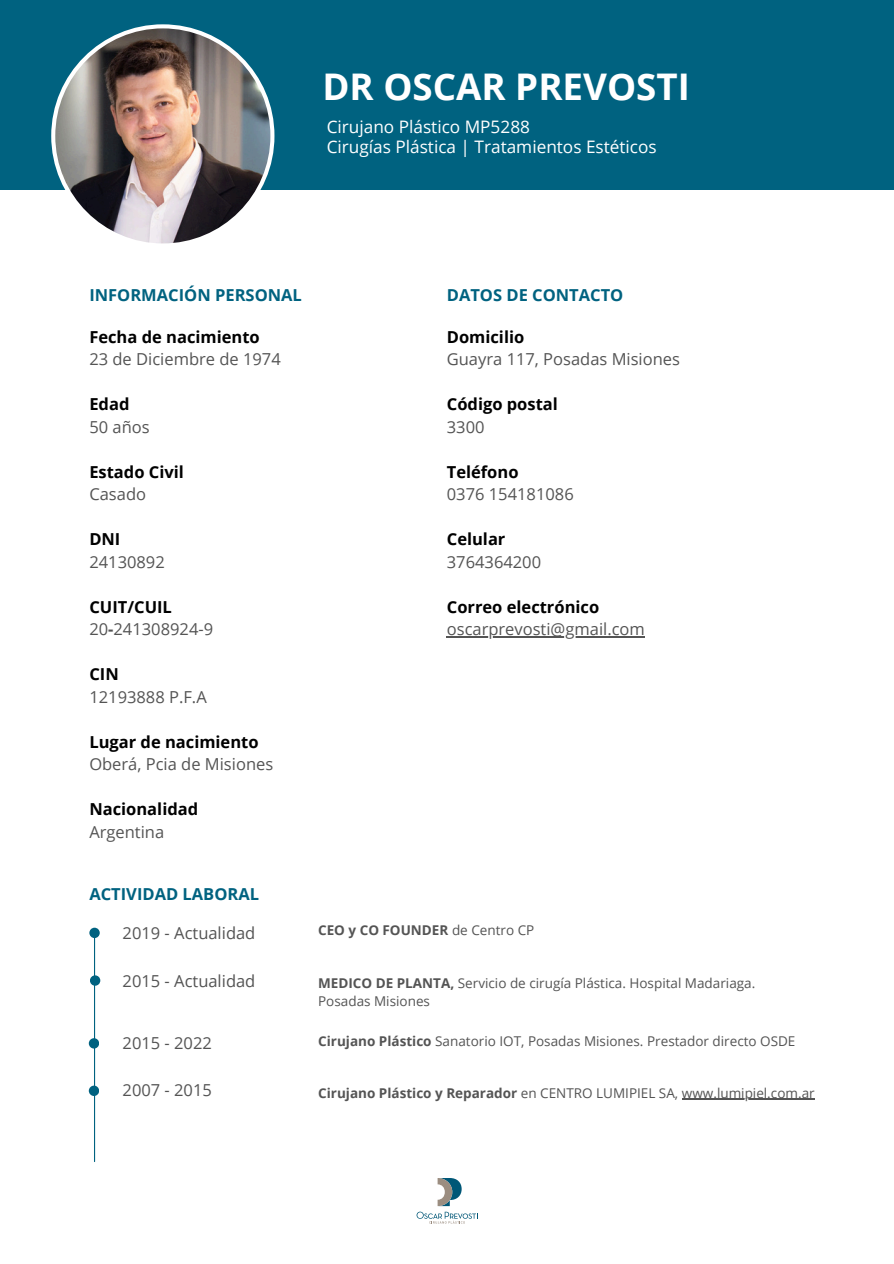
<style>
.page{position:relative;width:894px;height:1264px;background:#fff}
.page>*{position:absolute;margin:0;border:0;box-sizing:border-box;transform-origin:0 0}
.t1{font:700 36.75px "Open Sans";color:#fff}
.t2{font:17.25px/20.2px "Open Sans";color:#fff}
.t3{font:16.5px/22.5px "Open Sans";color:#545454}
.t4{font:700 16.5px/22.5px "Open Sans";color:#000}
.t5{font:700 16.5px "Open Sans";color:#006280}
.t6{font:13.5px/18px "Open Sans";color:#545454}
.t7{font:700 13.5px "Open Sans";color:#545454}
.s1{font-weight:700;color:#000}
.s2{font-weight:400;color:#545454}
.s3{font-weight:700}
.s4{font-weight:400}
</style>
<div class="page">
<div style="left:89px;top:927px;width:11px;height:11px;background:#006280;border-radius:50%"></div>
<hr style="left:94px;top:933px;width:1px;height:228px;background:#006280">
<div style="left:90px;top:975px;width:10px;height:10px;background:#006280;border-radius:50%"></div>
<div style="left:89px;top:1038px;width:10px;height:10px;background:#006280;border-radius:50%"></div>
<div style="left:89px;top:1085px;width:10px;height:10px;background:#006280;border-radius:50%"></div>
<div style="left:0;top:0;width:893px;height:190px;background:#006280"></div>
<img style="left:51px;top:24px;width:223px;height:220px">
<hr style="left:446px;top:636px;width:198px;height:1px;background:#545454">
<hr style="left:681px;top:1098px;width:133px;height:1px;background:#545454">
<svg style="left:416px;top:1178px;width:60px;height:45px"></svg>
<h4 class="t1" style="left:322px;top:61px;width:369px">DR OSCAR PREVOSTI</h4>
<p class="t2" style="left:326px;top:116px;width:331px">Cirujano Plástico MP5288<br>Cirugías Plástica | Tratamientos Estéticos</p>
<p class="t5" style="left:89px;top:283px;width:214px">INFORMACIÓN PERSONAL</p>
<h2 class="t3" style="left:89px;top:325px;width:193px"><span class="s1">Fecha de nacimiento<br></span>23 de Diciembre de 1974</h2>
<h2 class="t3" style="left:89px;top:392px;width:62px"><span class="s1">Edad<br></span>50 años</h2>
<h4 class="t4" style="left:89px;top:460px;width:96px">Estado Civil<br><span class="s2">Casado</span></h4>
<h4 class="t3" style="left:89px;top:527px;width:77px"><span class="s1">DNI<br></span>24130892</h4>
<h4 class="t3" style="left:89px;top:595px;width:125px"><span class="s1">CUIT/CUIL<br></span>20<span class="s3">-</span>241308924-9</h4>
<h3 class="t3" style="left:89px;top:662px;width:119px"><span class="s1">CIN<br></span>12193888 P.F.A</h3>
<h3 class="t3" style="left:89px;top:730px;width:185px"><span class="s1">Lugar de nacimiento<br></span>Oberá, Pcia de Misiones</h3>
<h3 class="t4" style="left:89px;top:797px;width:110px">Nacionalidad<br><span class="s2">Argentina</span></h3>
<h4 class="t5" style="left:446px;top:283px;width:178px">DATOS DE CONTACTO</h4>
<h4 class="t3" style="left:446px;top:325px;width:235px"><span class="s1">Domicilio<br></span>Guayra 117, Posadas Misiones</h4>
<h4 class="t4" style="left:446px;top:392px;width:112px">Código postal<br><span class="s2">3300</span></h4>
<h4 class="t3" style="left:446px;top:460px;width:128px"><span class="s1">Teléfono<br></span>0376 154181086</h4>
<h4 class="t3" style="left:446px;top:527px;width:96px"><span class="s1">Celular<br></span>3764364200</h4>
<h4 class="t4" style="left:446px;top:595px;width:154px">Correo electrónico</h4>
<h4 class="t3" style="left:446px;top:617px;width:199px">oscarprevosti@gmail.com</h4>
<h2 class="t5" style="left:89px;top:882px;width:171px">ACTIVIDAD LABORAL</h2>
<h4 class="t3" style="left:122px;top:921px;width:134px">2019 - Actualidad</h4>
<h4 class="t7" style="left:318px;top:920px;width:218px">CEO y CO FOUNDER <span class="s4">de Centro CP</span></h4>
<h4 class="t3" style="left:122px;top:969px;width:134px">2015 - Actualidad</h4>
<h4 class="t6" style="left:318px;top:973px;width:438px"><span class="s3">MEDICO DE PLANTA,</span> Servicio de cirugía Plástica. Hospital Madariaga.<br>Posadas Misiones</h4>
<p class="t3" style="left:122px;top:1031px;width:91px">2015 - 2022</p>
<p class="t6" style="left:318px;top:1031px;width:478px"><span class="s3">Cirujano Plástico</span> Sanatorio IOT, Posadas Misiones. Prestador directo OSDE</p>
<p class="t3" style="left:122px;top:1078px;width:91px">2007 - 2015</p>
<p class="t6" style="left:318px;top:1083px;width:498px"><span class="s3">Cirujano Plástico y Reparador</span> en CENTRO LUMIPIEL SA, www.lumipiel.com.ar</p>
</div>
